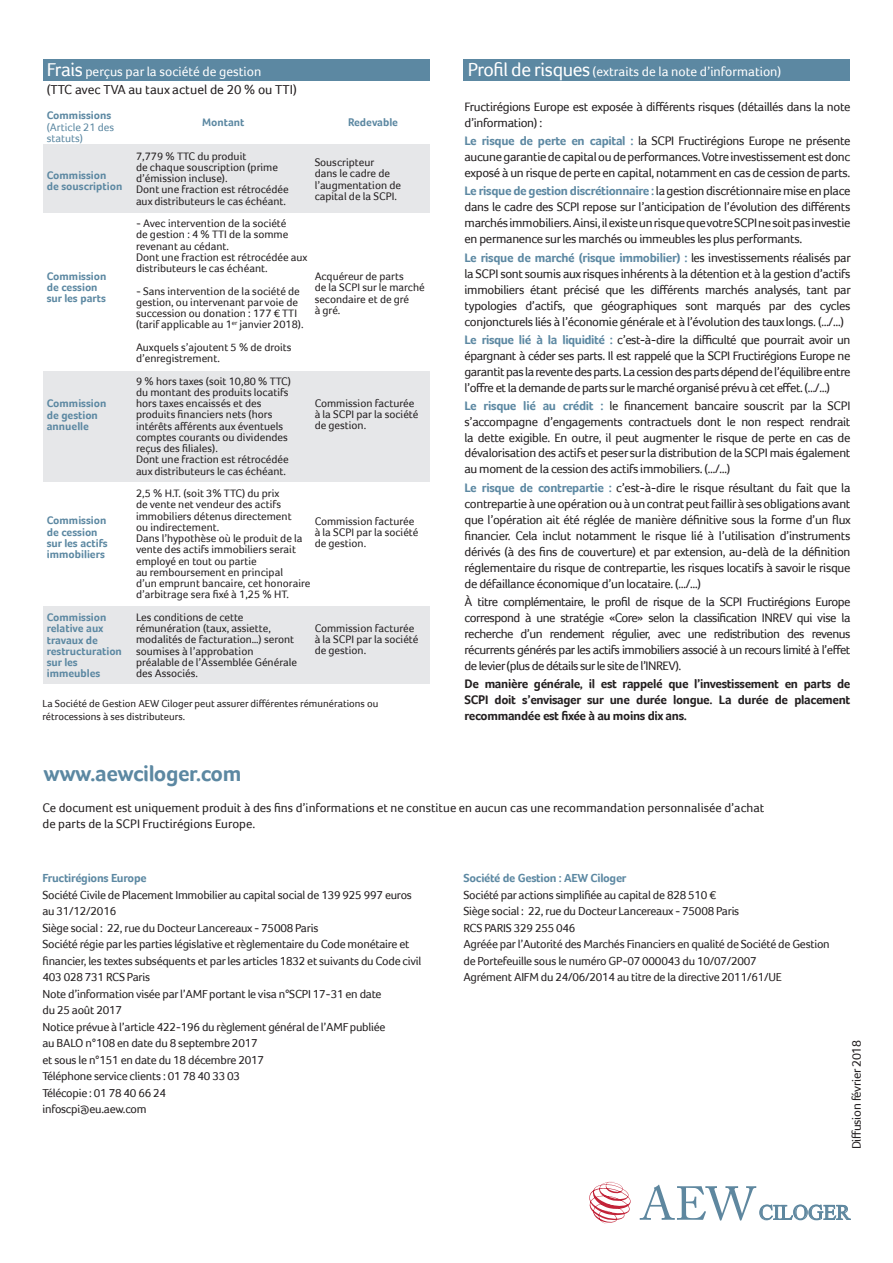
<style>
.page{position:relative;width:893px;height:1263px;background:#fff}
.page>*{position:absolute;margin:0;border:0;box-sizing:border-box;transform-origin:0 0}
.t1{font:700 22.5px "Foco";letter-spacing:-.02em;color:#5c88a2}
.t2{font:21px "Times New Roman";color:#5e879f}
.t3{font:13.5px "Foco";color:#fff}
.t4{font:13.5px "Foco";color:#231f20}
.t5{font:12.75px/16px "Foco";letter-spacing:-.025em;color:#231f20;text-align:justify}
.t6{font:700 12.75px/16px "Foco";letter-spacing:-.025em;color:#231f20;text-align:justify}
.t7{font:12.75px/15.3px "Foco";color:#231f20}
.t8{font:12px/16.5px "Foco";letter-spacing:-.02em;color:#231f20}
.t9{font:700 12px "Foco";letter-spacing:-.02em;color:#5c88a2}
.t10{font:11.25px/11.2px "Foco";color:#231f20}
.t11{font:700 11.25px/11.2px "Foco";color:#5c88a2}
.t12{font:11.25px/11.2px "Foco";color:#5c88a2}
.t13{font:10.5px/12.6px "Foco";color:#231f20}
.s1{font-size:19.5px}
.s2{font-weight:700;color:#5c88a2}
</style>
<div class="page">
<div style="left:463px;top:60px;width:387px;height:21px;background:#5c88a2"></div>
<div style="left:43px;top:60px;width:386px;height:21px;background:#5c88a2"></div>
<div style="left:43px;top:145px;width:386px;height:539px;background:#e6e7e9"></div>
<div style="left:43px;top:482px;width:386px;height:123px;background:#fff"></div>
<div style="left:43px;top:213px;width:386px;height:157px;background:#fff"></div>
<svg style="left:589px;top:1181px;width:42px;height:43px"></svg>
<svg style="left:640px;top:1185px;width:211px;height:36px"></svg>
<p class="t3" style="left:47px;top:63px;width:216px"><span class="s1">Frais</span> perçus par la société de gestion</p>
<p class="t3" style="left:468px;top:63px;width:315px"><span class="s1">Profil de risques</span> (extraits de la note d’information)</p>
<p class="t4" style="left:47px;top:81px;width:252px">(TTC avec TVA au taux actuel de 20 % ou TTI)</p>
<p class="t11" style="left:47px;top:110px;width:66px">Commissions</p>
<p class="t12" style="left:47px;top:121px;width:69px">(Article 21 des statuts)</p>
<p class="t11" style="left:47px;top:169px;width:77px">Commission<br>de souscription</p>
<p class="t5" style="left:465px;top:99px;width:387px">Fructirégions Europe est exposée à différents risques (détaillés dans la note d’information) :</p>
<p class="t5" style="left:465px;top:133px;width:387px"><span class="s2">Le risque de perte en capital :</span> la SCPI Fructirégions Europe ne présente aucune garantie de capital ou de performances. Votre investissement est donc exposé à un risque de perte en capital, notamment en cas de cession de parts.</p>
<p class="t5" style="left:465px;top:183px;width:387px"><span class="s2">Le risque de gestion discrétionnaire :</span> la gestion discrétionnaire mise en place dans le cadre des SCPI repose sur l’anticipation de l’évolution des différents marchés immobiliers. Ainsi, il existe un risque que votre SCPI ne soit pas investie en permanence sur les marchés ou immeubles les plus performants.</p>
<p class="t5" style="left:465px;top:249px;width:388px"><span class="s2">Le risque de marché (risque immobilier) :</span> les investissements réalisés par la SCPI sont soumis aux risques inhérents à la détention et à la gestion d’actifs immobiliers étant précisé que les différents marchés analysés, tant par typologies d’actifs, que géographiques sont marqués par des cycles conjoncturels liés à l’économie générale et à l’évolution des taux longs. (…/…)</p>
<p class="t5" style="left:465px;top:331px;width:387px"><span class="s2">Le risque lié à la liquidité :</span> c’est-à-dire la difficulté que pourrait avoir un épargnant à céder ses parts. Il est rappelé que la SCPI Fructirégions Europe ne garantit pas la revente des parts. La cession des parts dépend de l’équilibre entre l’offre et la demande de parts sur le marché organisé prévu à cet effet. (…/…)</p>
<p class="t5" style="left:465px;top:397px;width:387px"><span class="s2">Le risque lié au crédit :</span> le financement bancaire souscrit par la SCPI s’accompagne d’engagements contractuels dont le non respect rendrait la dette exigible. En outre, il peut augmenter le risque de perte en cas de dévalorisation des actifs et peser sur la distribution de la SCPI mais également au moment de la cession des actifs immobiliers. (…/…)</p>
<p class="t5" style="left:465px;top:479px;width:388px"><span class="s2">Le risque de contrepartie :</span> c’est-à-dire le risque résultant du fait que la contrepartie à une opération ou à un contrat peut faillir à ses obligations avant que l’opération ait été réglée de manière définitive sous la forme d’un flux financier. Cela inclut notamment le risque lié à l’utilisation d’instruments dérivés (à des fins de couverture) et par extension, au-delà de la définition réglementaire du risque de contrepartie, les risques locatifs à savoir le risque de défaillance économique d’un locataire. (…/…)</p>
<p class="t5" style="left:465px;top:593px;width:387px">À titre complémentaire, le profil de risque de la SCPI Fructirégions Europe correspond à une stratégie «Core» selon la classification INREV qui vise la recherche d’un rendement régulier, avec une redistribution des revenus récurrents générés par les actifs immobiliers associé à un recours limité à l’effet de levier (plus de détails sur le site de l’INREV).</p>
<p class="t6" style="left:465px;top:675px;width:387px">De manière générale, il est rappelé que l’investissement en parts de SCPI doit s’envisager sur une durée longue. La durée de placement recommandée est fixée à au moins dix ans.</p>
<p class="t11" style="left:348px;top:116px;width:52px">Redevable</p>
<p class="t10" style="left:315px;top:157px;width:88px">Souscripteur<br>dans le cadre de l’augmentation de capital de la SCPI.</p>
<p class="t11" style="left:202px;top:116px;width:44px">Montant</p>
<p class="t10" style="left:136px;top:150px;width:154px">7,779 % TTC du produit<br>de chaque souscription (prime d’émission incluse).<br>Dont une fraction est rétrocédée aux distributeurs le cas échéant.</p>
<p class="t10" style="left:136px;top:217px;width:173px">- Avec intervention de la société<br>de gestion : 4 % TTI de la somme revenant au cédant.<br>Dont une fraction est rétrocédée aux distributeurs le cas échéant.</p>
<p class="t10" style="left:136px;top:285px;width:169px">- Sans intervention de la société de gestion, ou intervenant par voie de succession ou donation : 177 € TTI (tarif applicable au 1<sup>er</sup> janvier 2018).</p>
<p class="t10" style="left:136px;top:341px;width:157px">Auxquels s’ajoutent 5 % de droits d’enregistrement.</p>
<p class="t10" style="left:136px;top:375px;width:157px">9 % hors taxes (soit 10,80 % TTC) du montant des produits locatifs hors taxes encaissés et des produits financiers nets (hors intérêts afférents aux éventuels comptes courants ou dividendes reçus des filiales).<br>Dont une fraction est rétrocédée aux distributeurs le cas échéant.</p>
<p class="t10" style="left:136px;top:487px;width:176px">2,5 % H.T. (soit 3% TTC) du prix<br>de vente net vendeur des actifs immobiliers détenus directement<br>ou indirectement.<br>Dans l’hypothèse où le produit de la vente des actifs immobiliers serait employé en tout ou partie<br>au remboursement en principal<br>d’un emprunt bancaire, cet honoraire d’arbitrage sera fixé à 1,25 % HT.</p>
<p class="t10" style="left:136px;top:611px;width:163px">Les conditions de cette rémunération (taux, assiette, modalités de facturation…) seront soumises à l’approbation préalable de l’Assemblée Générale des Associés.</p>
<p class="t10" style="left:315px;top:271px;width:112px">Acquéreur de parts<br>de la SCPI sur le marché secondaire et de gré<br>à gré.</p>
<p class="t11" style="left:47px;top:270px;width:61px">Commission de cession sur les parts</p>
<p class="t10" style="left:315px;top:397px;width:105px">Commission facturée à la SCPI par la société de gestion.</p>
<p class="t11" style="left:47px;top:398px;width:61px">Commission de gestion annuelle</p>
<p class="t11" style="left:47px;top:515px;width:62px">Commission de cession sur les actifs immobiliers</p>
<p class="t10" style="left:315px;top:515px;width:105px">Commission facturée à la SCPI par la société de gestion.</p>
<p class="t11" style="left:47px;top:612px;width:77px">Commission relative aux travaux de restructuration sur les immeubles</p>
<p class="t10" style="left:315px;top:622px;width:105px">Commission facturée à la SCPI par la société de gestion.</p>
<p class="t13" style="left:43px;top:697px;width:337px">La Société de Gestion AEW Ciloger peut assurer différentes rémunérations ou rétrocessions à ses distributeurs.</p>
<h1 class="t1" style="left:44px;top:760px;width:199px">www.aewciloger.com</h1>
<p class="t7" style="left:43px;top:800px;width:723px">Ce document est uniquement produit à des fins d’informations et ne constitue en aucun cas une recommandation personnalisée d’achat de parts de la SCPI Fructirégions Europe.</p>
<p class="t9" style="left:43px;top:871px;width:106px">Fructirégions Europe</p>
<p class="t8" style="left:43px;top:886px;width:380px">Société Civile de Placement Immobilier au capital social de 139 925 997 euros au 31/12/2016<br>Siège social : 22, rue du Docteur Lancereaux - 75008 Paris<br>Société régie par les parties législative et règlementaire du Code monétaire et financier, les textes subséquents et par les articles 1832 et suivants du Code civil 403 028 731 RCS Paris<br>Note d’information visée par l’AMF portant le visa n°SCPI 17-31 en date<br>du 25 août 2017<br>Notice prévue à l’article 422-196 du règlement général de l’AMF publiée<br>au BALO n°108 en date du 8 septembre 2017<br>et sous le n°151 en date du 18 décembre 2017<br>Téléphone service clients : 01 78 40 33 03<br>Télécopie : 01 78 40 66 24<br>infoscpi@eu.aew.com</p>
<p class="t9" style="left:463px;top:871px;width:164px">Société de Gestion : AEW Ciloger</p>
<p class="t8" style="left:463px;top:886px;width:368px">Société par actions simplifiée au capital de 828 510 €<br>Siège social : 22, rue du Docteur Lancereaux - 75008 Paris<br>RCS PARIS 329 255 046<br>Agréée par l’Autorité des Marchés Financiers en qualité de Société de Gestion de Portefeuille sous le numéro GP-07 000043 du 10/07/2007<br>Agrément AIFM du 24/06/2014 au titre de la directive 2011/61/UE</p>
<p class="t5" style="left:848px;top:1149px;width:111px;rotate:-90deg">Diffusion février 2018</p>
<h2 class="t2" style="left:759px;top:1198px;width:93px">CILOGER</h2>
</div>
